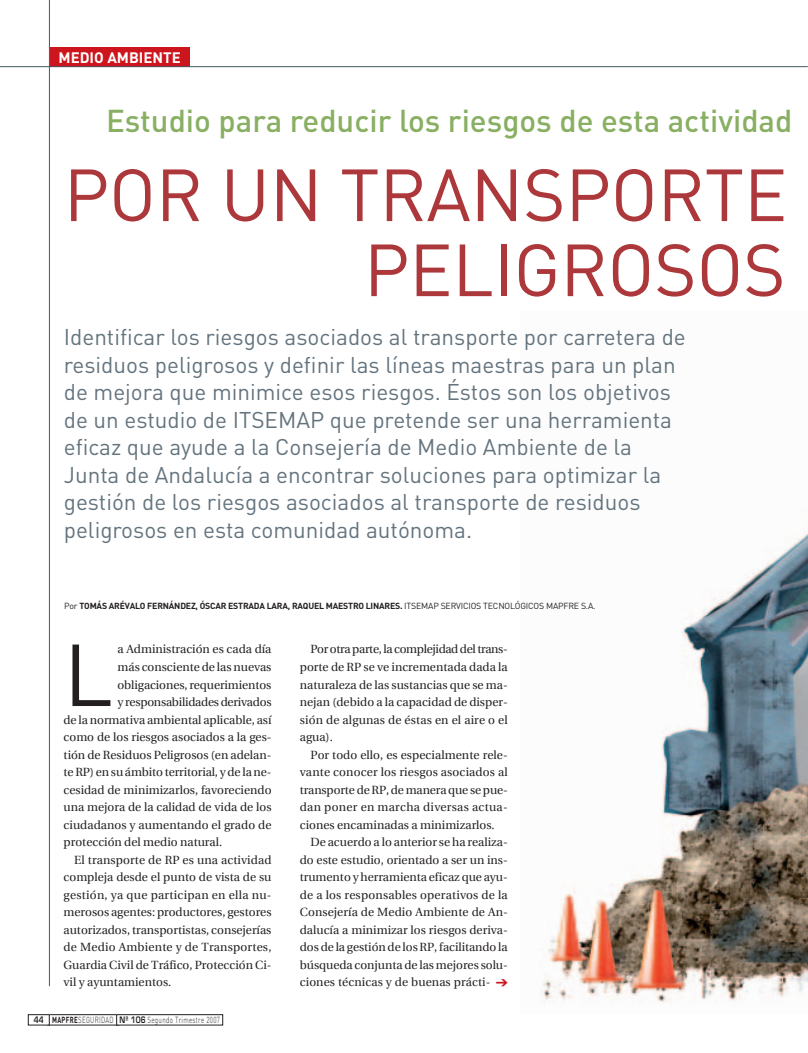
<style>
.page{position:relative;width:808px;height:1053px;background:#fff}
.page>*{position:absolute;margin:0;border:0;box-sizing:border-box;transform-origin:0 0}
.t1{font:86.25px "DIN";color:#231f20}
.t2{font:72.5px/75px "DIN";letter-spacing:-.005em;color:#ad383b;text-align:right}
.t3{font:500 31.25px "DIN";color:#88af62}
.t4{font:22.5px/27.5px "DIN";color:#64747e}
.t5{font:700 15px "DIN";color:#fff}
.t6{font:11.88px/17.5px "Utopia";color:#231f20;text-align:justify}
.t7{font:11.88px "Utopia";letter-spacing:.02em;color:#231f20}
.t8{font:11.88px "Utopia";letter-spacing:-.02em;color:#231f20}
.t9{font:700 8.75px "DIN";letter-spacing:-.02em;color:#231f20}
.t10{font:300 8.75px "DIN";letter-spacing:.05em;color:#231f20;scale:.7 1}
.s1{font-weight:400}
.s2{font-family:"Eurostile";font-weight:600}
.s3{font-weight:700}
.s4{color:#cd151d}
</style>
<div class="page">
<div style="left:50px;top:47px;width:139px;height:20px;background:#cd151d"></div>
<div style="left:48px;top:1014px;width:71px;height:11px;border:1px solid #231f20"></div>
<div style="left:28px;top:1014px;width:21px;height:11px;border:1px solid #231f20"></div>
<div style="left:117px;top:1014px;width:106px;height:10px;background:#fff"></div>
<div style="left:116px;top:1014px;width:107px;height:11px;border:1px solid #231f20"></div>
<hr style="left:0;top:66px;width:808px;height:1px;background:#45555f">
<hr style="left:49px;top:0;width:1px;height:986px;background:#45555f">
<img style="left:542px;top:532px;width:266px;height:471px">
<p class="t5" style="left:59px;top:52px;width:124px">MEDIO AMBIENTE</p>
<h3 class="t3" style="left:106px;top:109px;width:688px">Estudio para reducir los riesgos de esta actividad</h3>
<h2 class="t2" style="left:64px;top:166px;width:725px">POR UN TRANSPORTE<br>PELIGROSOS</h2>
<p class="t4" style="left:64px;top:326px;width:623px">Identificar los riesgos asociados al transporte por carretera de residuos peligrosos y definir las líneas maestras para un plan de mejora que minimice esos riesgos. Éstos son los objetivos de un estudio de ITSEMAP que pretende ser una herramienta eficaz que ayude a la Consejería de Medio Ambiente de la Junta de Andalucía a encontrar soluciones para optimizar la gestión de los riesgos asociados al transporte de residuos peligrosos en esta comunidad autónoma.</p>
<p class="t9" style="left:64px;top:603px;width:533px"><span class="s1">Por</span> TOMÁS ARÉVALO FERNÁNDEZ, ÓSCAR ESTRADA LARA, RAQUEL MAESTRO LINARES. <span class="s1">ITSEMAP SERVICIOS TECNOLÓGICOS MAPFRE S.A.</span></p>
<h1 class="t1" style="left:64px;top:644px;width:51px">L</h1>
<p class="t6" style="left:117px;top:641px;width:155px">a Administración es cada día</p>
<p class="t6" style="left:117px;top:658px;width:155px">más consciente de las nuevas</p>
<p class="t6" style="left:117px;top:676px;width:155px">obligaciones, requerimientos</p>
<p class="t8" style="left:117px;top:697px;width:155px">y responsabilidades derivados</p>
<p class="t6" style="left:64px;top:711px;width:209px">de la normativa ambiental aplicable, así</p>
<p class="t6" style="left:64px;top:728px;width:209px">como de los riesgos asociados a la ges-</p>
<p class="t6" style="left:64px;top:746px;width:209px">tión de Residuos Peligrosos (en adelan-</p>
<p class="t6" style="left:64px;top:763px;width:209px">te RP) en su ámbito territorial, y de la ne-</p>
<p class="t6" style="left:64px;top:781px;width:209px">cesidad de minimizarlos, favoreciendo</p>
<p class="t6" style="left:64px;top:798px;width:209px">una mejora de la calidad de vida de los</p>
<p class="t6" style="left:64px;top:816px;width:209px">ciudadanos y aumentando el grado de</p>
<p class="t6" style="left:64px;top:833px;width:160px">protección del medio natural.</p>
<p class="t6" style="left:74px;top:851px;width:199px">El transporte de RP es una actividad</p>
<p class="t6" style="left:64px;top:868px;width:209px">compleja desde el punto de vista de su</p>
<p class="t7" style="left:64px;top:889px;width:209px">gestión, ya que participan en ella nu-</p>
<p class="t6" style="left:64px;top:903px;width:209px">merosos agentes: productores, gestores</p>
<p class="t6" style="left:64px;top:921px;width:209px">autorizados, transportistas, consejerías</p>
<p class="t6" style="left:64px;top:938px;width:209px">de Medio Ambiente y de Transportes,</p>
<p class="t6" style="left:64px;top:956px;width:209px">Guardia Civil de Tráfico, Protección Ci-</p>
<p class="t6" style="left:64px;top:973px;width:109px">vil y ayuntamientos.</p>
<p class="t10" style="left:34px;top:1016px;width:267px"><span class="s2">44</span> <span class="s3">MAPFRE</span>SEGURIDAD <span class="s2">Nº 106</span> Segundo Trimestre 2007</p>
<p class="t6" style="left:300px;top:641px;width:209px;text-indent:11px">Por otra parte, la complejidad del trans&shy;porte de RP se ve incrementada dada la naturaleza de las sustancias que se ma&shy;nejan (debido a la capacidad de disper&shy;sión de algunas de éstas en el aire o el agua).</p>
<p class="t6" style="left:300px;top:746px;width:209px;text-indent:11px">Por todo ello, es especialmente rele&shy;vante conocer los riesgos asociados al transporte de RP, de manera que se pue&shy;dan poner en marcha diversas actua&shy;ciones encaminadas a minimizarlos.</p>
<p class="t6" style="left:300px;top:833px;width:209px;text-indent:11px">De acuerdo a lo anterior se ha realiza&shy;do este estudio, orientado a ser un ins&shy;trumento y herramienta eficaz que ayu&shy;de a los responsables operativos de la Consejería de Medio Ambiente de An&shy;dalucía a minimizar los riesgos deriva&shy;dos de la gestión de los RP, facilitando la búsqueda conjunta de las mejores solu-</p>
<p class="t6" style="left:300px;top:973px;width:210px">ciones técnicas y de buenas prácti- <span class="s4">➔</span></p>
</div>
